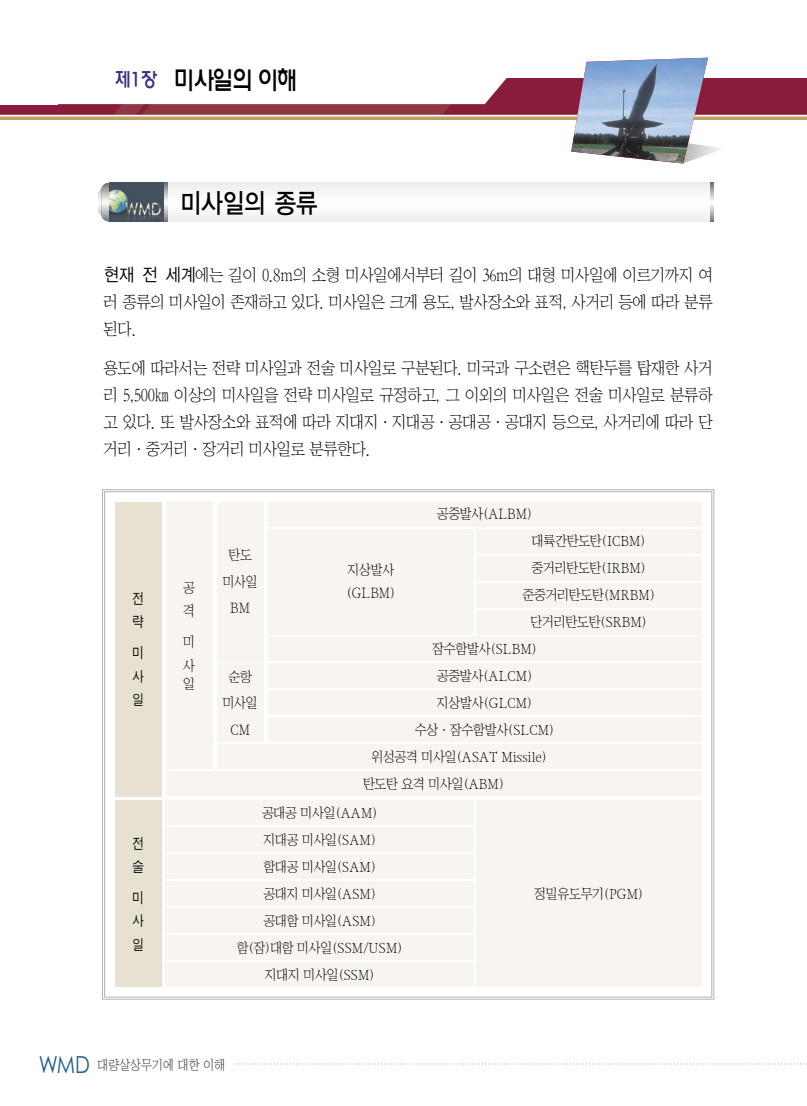
<style>
.page{position:relative;width:807px;height:1106px;background:#fff}
.page>*{position:absolute;margin:0;border:0;box-sizing:border-box;transform-origin:0 0}
.t1{font:27px "YGO13";letter-spacing:-.075em;color:#000;scale:.85 1}
.t2{font:500 26.1px "HY Wul Nun";letter-spacing:-.065em;color:#000;scale:.8 1}
.t3{font:17.25px/27px "San Ns L";letter-spacing:-.025em;color:#000;text-align:justify;scale:.9 1}
.t4{font:14.7px/23.4px "San Ns L";letter-spacing:-.025em;color:#000;scale:.87 1}
.t5{font:14.7px/23.4px "Sand Jg";color:#000;scale:.87 1}
.t6{font:14.25px/27px "San Ns L";letter-spacing:-.025em;color:#000;text-align:center;scale:.9 1}
.t7{font:13.95px "San Ns M";color:#4d4d4d;scale:.85 1}
.s1{font-size:19.95px;color:#38328a}
.s2{font-family:"YGO12";font-size:18px}
.s3{font-family:"Century Gothic";font-size:23.55px;color:#1e5b8e}
</style>
<div class="page">
<div style="left:167px;top:183px;width:547px;height:38px;background:#f7f7f7"></div>
<img style="left:110px;top:183px;width:54px;height:38px">
<svg style="left:164px;top:183px;width:4px;height:38px"></svg>
<svg style="left:710px;top:183px;width:4px;height:38px"></svg>
<div style="left:0;top:78px;width:807px;height:37px;background:#881c3a"></div>
<svg style="left:6px;top:78px;width:510px;height:37px;background:#d8b7be"></svg>
<div style="left:0;top:67px;width:58px;height:37px;background:#fff"></div>
<svg style="left:0;top:116px;width:807px;height:4px;background:#c5ac70"></svg>
<svg style="left:708px;top:114px;width:17px;height:40px"></svg>
<img style="left:571px;top:58px;width:137px;height:106px">
<svg style="left:239px;top:1063px;width:568px;height:1px"></svg>
<svg style="left:102px;top:489px;width:613px;height:511px"></svg>
<div style="left:115px;top:501px;width:587px;height:486px;background:#fff"></div>
<div style="left:268px;top:501px;width:434px;height:25px;background:#f8f5f0"></div>
<div style="left:476px;top:528px;width:226px;height:25px;background:#f8f5f0"></div>
<div style="left:476px;top:555px;width:226px;height:25px;background:#f8f5f0"></div>
<div style="left:476px;top:582px;width:226px;height:25px;background:#f8f5f0"></div>
<div style="left:476px;top:609px;width:226px;height:25px;background:#f8f5f0"></div>
<div style="left:268px;top:636px;width:434px;height:25px;background:#f8f5f0"></div>
<div style="left:268px;top:663px;width:434px;height:25px;background:#f8f5f0"></div>
<div style="left:268px;top:690px;width:434px;height:25px;background:#f8f5f0"></div>
<div style="left:268px;top:717px;width:434px;height:25px;background:#f8f5f0"></div>
<div style="left:217px;top:744px;width:485px;height:25px;background:#f8f5f0"></div>
<div style="left:166px;top:771px;width:536px;height:25px;background:#f8f5f0"></div>
<div style="left:166px;top:800px;width:308px;height:25px;background:#f8f5f0"></div>
<div style="left:166px;top:827px;width:308px;height:25px;background:#f8f5f0"></div>
<div style="left:166px;top:854px;width:308px;height:25px;background:#f8f5f0"></div>
<div style="left:166px;top:881px;width:308px;height:25px;background:#f8f5f0"></div>
<div style="left:166px;top:908px;width:308px;height:25px;background:#f8f5f0"></div>
<div style="left:166px;top:935px;width:308px;height:25px;background:#f8f5f0"></div>
<div style="left:166px;top:962px;width:308px;height:25px;background:#f8f5f0"></div>
<div style="left:115px;top:800px;width:47px;height:187px;background:#e7e1d1"></div>
<div style="left:115px;top:502px;width:47px;height:294px;background:#e7e1d1"></div>
<div style="left:166px;top:501px;width:47px;height:268px;background:#f8f5f0"></div>
<div style="left:217px;top:501px;width:47px;height:160px;background:#f8f5f0"></div>
<div style="left:217px;top:663px;width:47px;height:79px;background:#f8f5f0"></div>
<div style="left:268px;top:528px;width:206px;height:106px;background:#f8f5f0"></div>
<div style="left:476px;top:800px;width:226px;height:187px;background:#f8f5f0"></div>
<h2 class="t2" style="left:115px;top:69px;width:231px"><span class="s1">제1장</span> 미사일의 이해</h2>
<h1 class="t1" style="left:180px;top:190px;width:165px">미사일의 종류</h1>
<p class="t3" style="left:104px;top:262px;width:678px"><span class="s2">현재 전 세계</span>에는 길이 0.8m의 소형 미사일에서부터 길이 36m의 대형 미사일에 이르기까지 여 러 종류의 미사일이 존재하고 있다. 미사일은 크게 용도, 발사장소와 표적, 사거리 등에 따라 분류 된다.</p>
<p class="t3" style="left:104px;top:356px;width:678px">용도에 따라서는 전략 미사일과 전술 미사일로 구분된다. 미국과 구소련은 핵탄두를 탑재한 사거 리 5,500㎞ 이상의 미사일을 전략 미사일로 규정하고, 그 이외의 미사일은 전술 미사일로 분류하 고 있다. 또 발사장소와 표적에 따라 지대지·지대공·공대공·공대지 등으로, 사거리에 따라 단 거리·중거리·장거리 미사일로 분류한다.</p>
<p class="t5" style="left:132px;top:587px;width:15px">전 략</p>
<p class="t5" style="left:132px;top:642px;width:15px;text-align:justify">미 사 일</p>
<p class="t5" style="left:132px;top:832px;width:15px">전 술</p>
<p class="t5" style="left:132px;top:886px;width:15px;text-align:justify">미 사 일</p>
<p class="t4" style="left:183px;top:577px;width:15px">공 격</p>
<p class="t4" style="left:183px;top:631px;width:15px">미 사</p>
<p class="t6" style="left:183px;top:671px;width:15px">일</p>
<p class="t4" style="left:437px;top:503px;width:112px">공중발사(ALBM)</p>
<p class="t6" style="left:532px;top:528px;width:128px">대륙간탄도탄(ICBM)</p>
<p class="t6" style="left:532px;top:555px;width:129px">중거리탄도탄(IRBM)</p>
<p class="t6" style="left:522px;top:582px;width:149px">준중거리탄도탄(MRBM)</p>
<p class="t6" style="left:531px;top:609px;width:131px">단거리탄도탄(SRBM)</p>
<p class="t6" style="left:432px;top:636px;width:118px">잠수함발사(SLBM)</p>
<p class="t6" style="left:437px;top:663px;width:108px">공중발사(ALCM)</p>
<p class="t6" style="left:437px;top:690px;width:108px">지상발사(GLCM)</p>
<p class="t6" style="left:415px;top:717px;width:157px">수상·잠수함발사(SLCM)</p>
<p class="t6" style="left:371px;top:744px;width:197px">위성공격 미사일(ASAT Missile)</p>
<p class="t6" style="left:363px;top:771px;width:159px">탄도탄 요격 미사일(ABM)</p>
<p class="t6" style="left:237px;top:800px;width:186px">공대공 미사일(AAM)<br>지대공 미사일(SAM)<br>함대공 미사일(SAM)<br>공대지 미사일(ASM)<br>공대함 미사일(ASM) 함(잠)대함 미사일(SSM/USM) 지대지 미사일(SSM)</p>
<p class="t6" style="left:228px;top:542px;width:28px">탄도</p>
<p class="t4" style="left:223px;top:569px;width:42px;line-height:26.4px;text-align:center">미사일<br>BM</p>
<p class="t6" style="left:348px;top:557px;width:53px">지상발사</p>
<p class="t4" style="left:346px;top:582px;width:58px">(GLBM)</p>
<p class="t6" style="left:228px;top:664px;width:28px">순항</p>
<p class="t4" style="left:223px;top:690px;width:42px;line-height:26.4px;text-align:center">미사일<br>CM</p>
<p class="t6" style="left:534px;top:881px;width:123px">정밀유도무기(PGM)</p>
<p class="t7" style="left:39px;top:1058px;width:221px"><span class="s3">WMD</span> 대량살상무기에 대한 이해</p>
</div>
